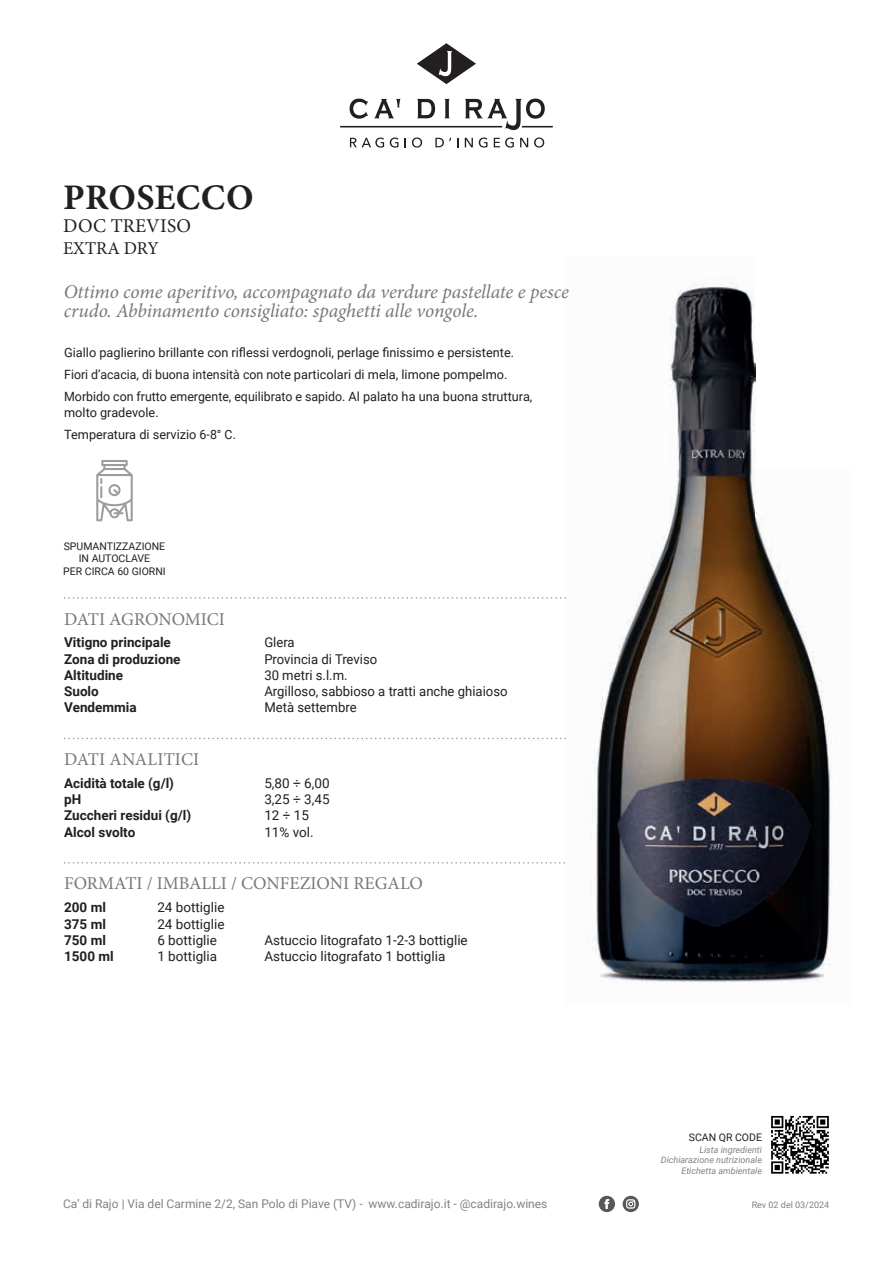
<style>
.page{position:relative;width:893px;height:1263px;background:#fff}
.page>*{position:absolute;margin:0;border:0;box-sizing:border-box;transform-origin:0 0}
.t1{font:700 36px "Minion Pro";letter-spacing:.01em;color:#231f20}
.t2{font:italic 19.5px/19.5px "Minion Pro";letter-spacing:-.005em;color:#76787b}
.t3{font:19.5px "Minion Pro";letter-spacing:.01em;color:#231f20}
.t4{font:18px "Minion Pro";color:#76787b}
.t5{font:18px "Minion Pro";color:#231f20}
.t6{font:13.5px/16.2px "Roboto";color:#231f20}
.t7{font:700 13.5px/16.2px "Roboto";color:#231f20}
.t8{font:12.75px/22.2px "Roboto";color:#231f20}
.t9{font:12px "Roboto";color:#808285}
.t10{font:10.5px/12.6px "Roboto";color:#231f20;text-align:center}
.t11{font:italic 9px/10.5px "Roboto";color:#808285;text-align:right}
.t12{font:9px "Roboto";color:#808285}
</style>
<div class="page">
<svg style="left:599px;top:1196px;width:16px;height:16px"></svg>
<svg style="left:623px;top:1196px;width:16px;height:16px"></svg>
<svg style="left:417px;top:43px;width:59px;height:41px"></svg>
<svg style="left:350px;top:99px;width:18px;height:20px"></svg>
<svg style="left:374px;top:99px;width:27px;height:19px"></svg>
<svg style="left:417px;top:99px;width:18px;height:19px"></svg>
<svg style="left:445px;top:99px;width:5px;height:19px"></svg>
<svg style="left:350px;top:138px;width:34px;height:10px"></svg>
<svg style="left:390px;top:138px;width:8px;height:10px"></svg>
<svg style="left:412px;top:138px;width:10px;height:10px"></svg>
<svg style="left:435px;top:138px;width:16px;height:9px"></svg>
<svg style="left:465px;top:138px;width:8px;height:9px"></svg>
<svg style="left:479px;top:138px;width:8px;height:10px"></svg>
<svg style="left:494px;top:138px;width:20px;height:10px"></svg>
<svg style="left:520px;top:138px;width:8px;height:9px"></svg>
<svg style="left:534px;top:138px;width:10px;height:10px"></svg>
<hr style="left:340px;top:126px;width:162px;height:1px;background:#231f20">
<svg style="left:465px;top:99px;width:88px;height:31px"></svg>
<img style="left:592px;top:282px;width:241px;height:701px">
<svg style="left:64px;top:597px;width:502px;height:2px"></svg>
<svg style="left:64px;top:738px;width:502px;height:1px"></svg>
<svg style="left:64px;top:862px;width:501px;height:1px"></svg>
<svg style="left:96px;top:460px;width:37px;height:61px"></svg>
<svg style="left:771px;top:1116px;width:58px;height:57px"></svg>
<h1 class="t1" style="left:63px;top:172px;width:192px">PROSECCO</h1>
<h2 class="t3" style="left:63px;top:213px;width:129px">DOC TREVISO</h2>
<h3 class="t5" style="left:63px;top:236px;width:97px">EXTRA DRY</h3>
<h2 class="t2" style="left:64px;top:282px;width:507px">Ottimo come aperitivo, accompagnato da verdure pastellate e pesce crudo. Abbinamento consigliato: spaghetti alle vongole.</h2>
<p class="t8" style="left:64px;top:341px;width:470px">Giallo paglierino brillante con riflessi verdognoli, perlage finissimo e persistente.<br>Fiori d’acacia, di buona intensità con note particolari di mela, limone pompelmo.<br>Morbido con frutto emergente, equilibrato e sapido. Al palato ha una buona struttura,</p>
<p class="t8" style="left:64px;top:400px;width:173px">molto gradevole.<br>Temperatura di servizio 6-8° C.</p>
<p class="t10" style="left:63px;top:539px;width:104px">SPUMANTIZZAZIONE<br>IN AUTOCLAVE<br>PER CIRCA 60 GIORNI</p>
<h3 class="t4" style="left:64px;top:607px;width:162px">DATI AGRONOMICI</h3>
<p class="t7" style="left:64px;top:634px;width:118px">Vitigno principale<br>Zona di produzione<br>Altitudine<br>Suolo<br>Vendemmia</p>
<h3 class="t4" style="left:64px;top:747px;width:137px">DATI ANALITICI</h3>
<p class="t7" style="left:64px;top:774px;width:128px">Acidità totale (g/l) pH<br>Zuccheri residui (g/l)<br>Alcol svolto</p>
<p class="t6" style="left:264px;top:634px;width:245px">Glera<br>Provincia di Treviso<br>30 metri s.l.m.<br>Argilloso, sabbioso a tratti anche ghiaioso<br>Metà settembre</p>
<p class="t6" style="left:264px;top:774px;width:67px">5,80 ÷ 6,00<br>3,25 ÷ 3,45<br>12 ÷ 15<br>11% vol.</p>
<h3 class="t4" style="left:64px;top:871px;width:360px">FORMATI / IMBALLI / CONFEZIONI REGALO</h3>
<p class="t7" style="left:64px;top:899px;width:51px">200 ml<br>375 ml<br>750 ml<br>1500 ml</p>
<p class="t6" style="left:157px;top:899px;width:69px">24 bottiglie<br>24 bottiglie<br>6 bottiglie<br>1 bottiglia</p>
<p class="t6" style="left:264px;top:931px;width:205px">Astuccio litografato 1-2-3 bottiglie<br>Astuccio litografato 1 bottiglia</p>
<p class="t10" style="left:689px;top:1130px;width:75px">SCAN QR CODE</p>
<p class="t11" style="left:661px;top:1144px;width:103px">Lista ingredienti<br>Dichiarazione nutrizionale<br>Etichetta ambientale</p>
<p class="t9" style="left:63px;top:1195px;width:486px">Ca’ di Rajo | Via del Carmine 2/2, San Polo di Piave (TV) - www.cadirajo.it - @cadirajo.wines</p>
<p class="t12" style="left:752px;top:1198px;width:79px">Rev 02 del 03/2024</p>
</div>
